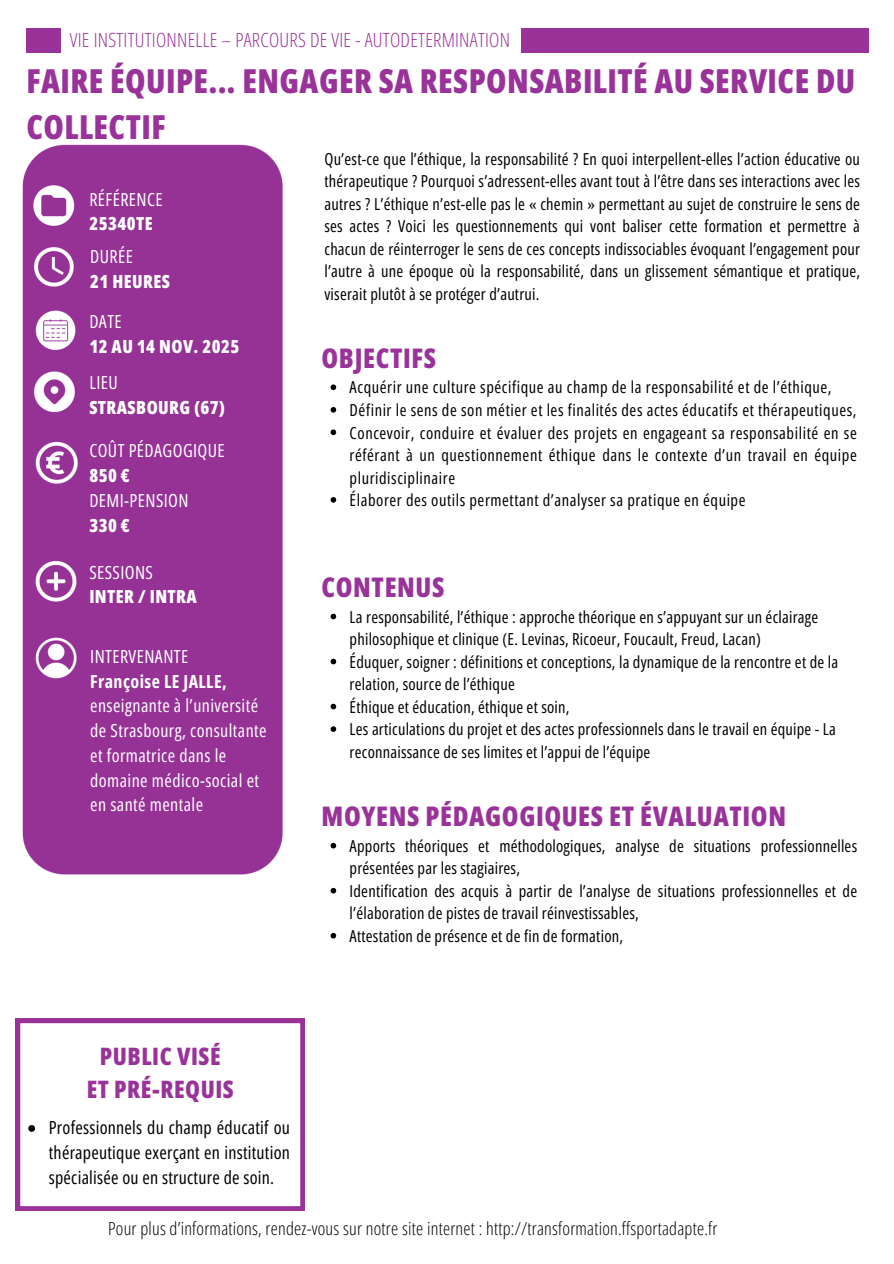
<style>
.page{position:relative;width:894px;height:1264px;background:#fff}
.page>*{position:absolute;margin:0;border:0;box-sizing:border-box;transform-origin:0 0}
.t1{font:800 33px/46.2px "Open Sans Condensed";letter-spacing:.015em;color:#939}
.t2{font:800 27px "Open Sans Condensed";letter-spacing:.025em;color:#939}
.t3{font:800 24px "Open Sans Condensed";letter-spacing:.025em;color:#939}
.t4{font:300 19.5px "Open Sans Condensed";letter-spacing:.015em;color:#939}
.t5{font:18px/24.8px "Open Sans Condensed";letter-spacing:.025em;color:#fff}
.t6{font:18px/24.8px "Open Sans Condensed";letter-spacing:.015em;color:#000;text-align:justify}
.t7{font:300 18px "Open Sans Condensed";letter-spacing:.015em;color:#000}
.t8{font:800 18px/24.8px "Open Sans Condensed";letter-spacing:.025em;color:#fff}
.t9{font:16.5px/22.5px "Open Sans Condensed";letter-spacing:.015em;color:#000}
.t10{font:16.5px "Open Sans Condensed";letter-spacing:.035em;color:#000}
.s1{font-weight:800}
.s2{font-weight:400}
.s3{font-weight:700}
</style>
<div class="page">
<div style="left:22px;top:144px;width:261px;height:731px;background:#963296"></div>
<svg style="left:16px;top:1018px;width:289px;height:192px"></svg>
<svg style="left:330px;top:384px;width:6px;height:6px"></svg>
<svg style="left:330px;top:407px;width:6px;height:5px"></svg>
<svg style="left:330px;top:429px;width:6px;height:6px"></svg>
<svg style="left:330px;top:497px;width:6px;height:5px"></svg>
<svg style="left:28px;top:1125px;width:7px;height:6px"></svg>
<svg style="left:330px;top:842px;width:6px;height:6px"></svg>
<svg style="left:330px;top:887px;width:6px;height:6px"></svg>
<svg style="left:330px;top:932px;width:6px;height:6px"></svg>
<svg style="left:330px;top:613px;width:6px;height:6px"></svg>
<svg style="left:330px;top:658px;width:6px;height:6px"></svg>
<svg style="left:330px;top:703px;width:6px;height:6px"></svg>
<svg style="left:330px;top:726px;width:6px;height:6px"></svg>
<div style="left:521px;top:28px;width:347px;height:25px;background:#939"></div>
<div style="left:26px;top:29px;width:35px;height:24px;background:#939"></div>
<h5 class="t4" style="left:70px;top:26px;width:441px">VIE INSTITUTIONNELLE – PARCOURS DE VIE - AUTODETERMINATION</h5>
<h1 class="t1" style="left:26px;top:57px;width:830px">FAIRE ÉQUIPE… ENGAGER SA RESPONSABILITÉ AU SERVICE DU<br>COLLECTIF</h1>
<h3 class="t5" style="left:89px;top:186px;width:75px">RÉFÉRENCE<br><span class="s1">25340TE</span></h3>
<p class="t8" style="left:90px;top:244px;width:81px"><span class="s2">DURÉE<br></span>21 HEURES</p>
<p class="t5" style="left:89px;top:309px;width:34px">DATE</p>
<p class="t8" style="left:89px;top:333px;width:151px">12 AU 14 NOV. 2025</p>
<p class="t5" style="left:89px;top:369px;width:30px">LIEU</p>
<p class="t8" style="left:89px;top:394px;width:137px">STRASBOURG (67)</p>
<p class="t5" style="left:89px;top:438px;width:137px">COÛT PÉDAGOGIQUE</p>
<p class="t8" style="left:89px;top:462px;width:42px">850 €</p>
<p class="t5" style="left:89px;top:487px;width:101px">DEMI-PENSION</p>
<p class="t8" style="left:89px;top:512px;width:42px">330 €</p>
<p class="t8" style="left:89px;top:559px;width:109px"><span class="s2">SESSIONS<br></span>INTER / INTRA</p>
<p class="t5" style="left:90px;top:643px;width:178px">INTERVENANTE<br><span class="s3">Françoise LE JALLE, </span>enseignante à l’université de Strasbourg, consultante et formatrice dans le domaine médico-social et en santé mentale</p>
<p class="t9" style="left:324px;top:147px;width:537px;text-align:justify">Qu’est-ce que l’éthique, la responsabilité ? En quoi interpellent-elles l’action éducative ou thérapeutique ? Pourquoi s’adressent-elles avant tout à l’être dans ses interactions avec les autres ? L’éthique n’est-elle pas le « chemin » permettant au sujet de construire le sens de ses actes ? Voici les questionnements qui vont baliser cette formation et permettre à chacun de réinterroger le sens de ces concepts indissociables évoquant l’engagement pour l’autre à une époque où la responsabilité, dans un glissement sémantique et pratique, viserait plutôt à se protéger d’autrui.</p>
<p class="t2" style="left:321px;top:339px;width:116px">OBJECTIFS</p>
<p class="t10" style="left:349px;top:376px;width:483px">Acquérir une culture spécifique au champ de la responsabilité et de l’éthique,</p>
<h4 class="t10" style="left:349px;top:398px;width:508px">Définir le sens de son métier et les finalités des actes éducatifs et thérapeutiques,</h4>
<h4 class="t9" style="left:349px;top:421px;width:508px;text-align:justify">Concevoir, conduire et évaluer des projets en engageant sa responsabilité en se référant à un questionnement éthique dans le contexte d’un travail en équipe pluridisciplinaire</h4>
<h5 class="t10" style="left:349px;top:488px;width:397px">Élaborer des outils permettant d’analyser sa pratique en équipe</h5>
<p class="t2" style="left:321px;top:568px;width:124px">CONTENUS</p>
<p class="t9" style="left:349px;top:605px;width:470px">La responsabilité, l’éthique : approche théorique en s’appuyant sur un éclairage philosophique et clinique (E. Levinas, Ricoeur, Foucault, Freud, Lacan)</p>
<p class="t9" style="left:349px;top:650px;width:490px">Éduquer, soigner : définitions et conceptions, la dynamique de la rencontre et de la relation, source de l’éthique</p>
<h2 class="t9" style="left:349px;top:695px;width:221px">Éthique et éducation, éthique et soin,</h2>
<p class="t9" style="left:349px;top:717px;width:487px">Les articulations du projet et des actes professionnels dans le travail en équipe - La reconnaissance de ses limites et l’appui de l’équipe</p>
<p class="t2" style="left:321px;top:797px;width:466px">MOYENS PÉDAGOGIQUES ET ÉVALUATION</p>
<h2 class="t9" style="left:349px;top:834px;width:509px">Apports théoriques et méthodologiques, analyse de situations professionnelles présentées par les stagiaires,</h2>
<p class="t9" style="left:349px;top:879px;width:509px">Identification des acquis à partir de l’analyse de situations professionnelles et de l’élaboration de pistes de travail réinvestissables,</p>
<p class="t9" style="left:349px;top:924px;width:275px">Attestation de présence et de fin de formation,</p>
<h2 class="t3" style="left:100px;top:1039px;width:122px">PUBLIC VISÉ</h2>
<p class="t3" style="left:87px;top:1072px;width:149px">ET PRÉ-REQUIS</p>
<h4 class="t6" style="left:49px;top:1114px;width:242px">Professionnels du champ éducatif ou thérapeutique exerçant en institution spécialisée ou en structure de soin.</h4>
<p class="t7" style="left:108px;top:1215px;width:610px">Pour plus d’informations, rendez-vous sur notre site internet : http://transformation.ffsportadapte.fr</p>
</div>
